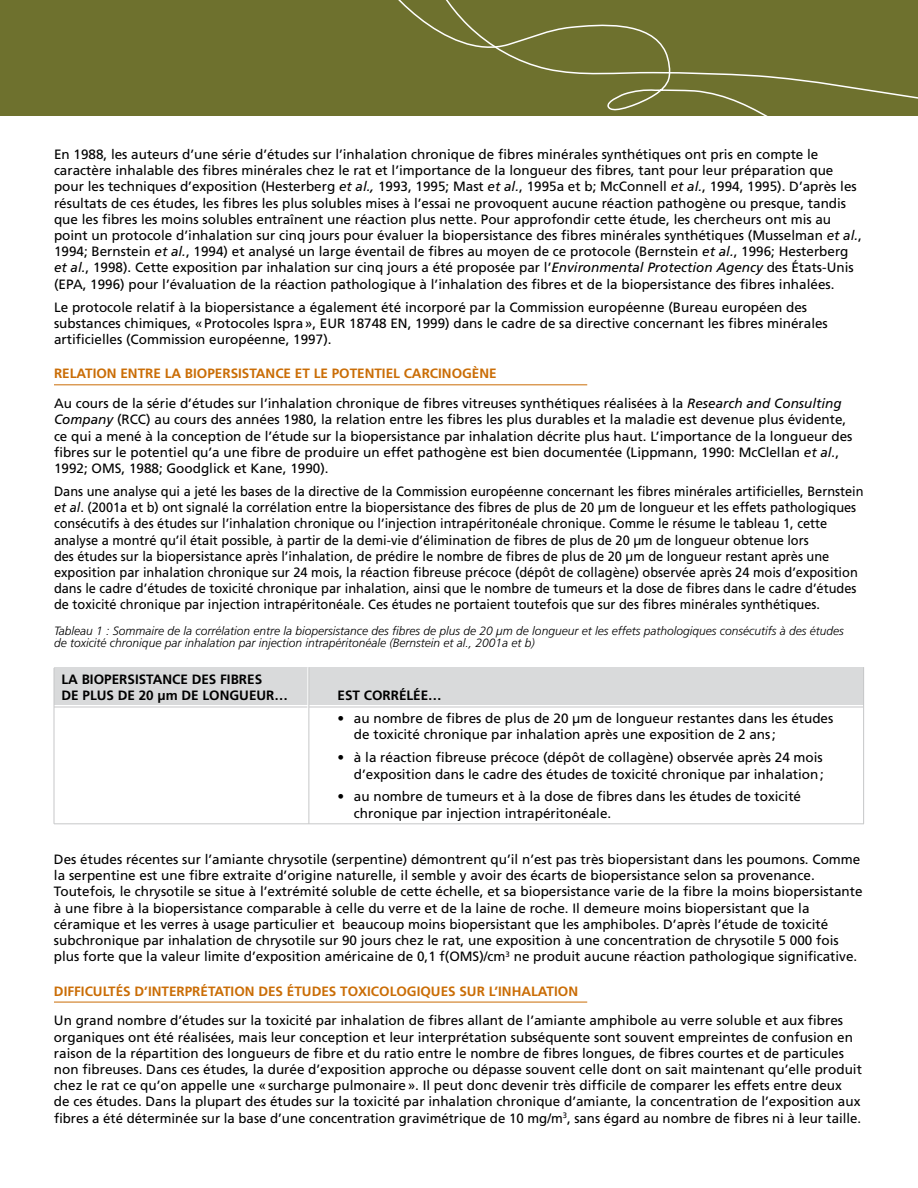
<style>
.page{position:relative;width:918px;height:1188px;background:#fff}
.page>*{position:absolute;margin:0;border:0;box-sizing:border-box;transform-origin:0 0}
.t1{font:13.5px/16.2px "Frutiger";color:#000}
.t2{font:13.5px/16.2px "Frutiger";color:#000;scale:.95 1}
.t3{font:700 13.5px "Frutiger";color:#ca6d06}
.t4{font:700 13.5px/16.2px "Frutiger";color:#000}
.t5{font:italic 300 12px/12px "Frutiger";color:#000}
.s1{font-style:italic}
.s2{font-weight:700;color:#ca6d06}
</style>
<div class="page">
<div style="left:54px;top:667px;width:810px;height:38px;background:#d9dadb"></div>
<hr style="left:54px;top:384px;width:533px;height:1px;background:#ca6d06">
<hr style="left:54px;top:1002px;width:533px;height:1px;background:#ca6d06">
<div style="left:0;top:0;width:918px;height:116px;background:#6e712e"></div>
<svg style="left:416px;top:0;width:502px;height:116px"></svg>
<hr style="left:54px;top:707px;width:809px;height:1px;background:#c6c7c8">
<hr style="left:54px;top:823px;width:810px;height:1px;background:#c6c7c8">
<hr style="left:307px;top:667px;width:2px;height:146px;background:#fff">
<hr style="left:309px;top:667px;width:1px;height:157px;background:#c6c7c8">
<hr style="left:54px;top:668px;width:1px;height:156px;background:#c6c7c8">
<hr style="left:863px;top:667px;width:1px;height:157px;background:#c6c7c8">
<p class="t1" style="left:54px;top:146px;width:809px">En 1988, les auteurs d’une série d’études sur l’inhalation chronique de fibres minérales synthétiques ont pris en compte le caractère inhalable des fibres minérales chez le rat et l’importance de la longueur des fibres, tant pour leur préparation que pour les techniques d’exposition (Hesterberg <span class="s1">et al.,</span> 1993, 1995; M ast <span class="s1">et al.</span>, 1995a et b; McConnell <span class="s1">et al.</span>, 1994, 1995). D’après les résultats de ces études, les fibres les plus solubles mises à l’essai ne provoquent aucune réaction pathogène ou presque, tandis que les fibres les moins solubles entraînent une réaction plus nette. Pour approfondir cette étude, les chercheurs ont mis au point un protocole d’inhalation sur cinq jours pour évaluer la biopersistance des fibres minérales synthétiques (M usselman <span class="s1">et al.</span>, 1994; Bernstein <span class="s1">et al.</span>, 1994) et analysé un large éventail de fibres au moyen de ce protocole (Bernstein <span class="s1">et al.</span>, 1996; Hesterberg <span class="s1">et al.</span>, 1998). Cette exposition par inhalation sur cinq jours a été proposée par l’<span class="s1">Environmental Protection Agency</span> des États-U nis (EPA, 1996) pour l’évaluation de la réaction pathologique à l’inhalation des fibres et de la biopersistance des fibres inhalées.</p>
<p class="t1" style="left:54px;top:299px;width:775px">Le protocole relatif à la biopersistance a également été incorporé par la Commission européenne (B ureau européen des substances chimiques, «Protocoles Ispra», EUR 18748 EN, 1999) dans le cadre de sa directive concernant les fibres minérales artificielles (Commission européenne, 1997).</p>
<p class="t1" style="left:54px;top:359px;width:789px;line-height:29.7px"><span class="s2">RELATION ENTRE LA BIOPERSISTANCE ET LE POTENTIEL CARCINOGÈNE<br></span>Au cours de la série d’études sur l’inhalation chronique de fibres vitreuses synthétiques réalisées à la <span class="s1">Research and Consulting</span></p>
<p class="t1" style="left:54px;top:411px;width:800px"><span class="s1">Company</span> (RCC) au cours des années 1980, la relation entre les fibres les plus durables et la maladie est devenue plus évidente, ce qui a mené à la conception de l’étude sur la biopersistance par inhalation décrite plus haut. L’importance de la longueur des fibres sur le potentiel qu’a une fibre de produire un effet pathogène est bien documentée (Lippmann, 1990: McClellan <span class="s1">et al.</span>, 1992; OM S, 1988; Goodglick et Kane, 1990).</p>
<p class="t2" style="left:54px;top:483px;width:854px">Dans une analyse qui a jeté les bases de la directive de la Commission européenne concernant les fibres minérales artificielles, Bernstein <span class="s1">et al</span>. (2001a et b) ont signalé la corrélation entre la biopersistance des fibres de plus de 20 μm de longueur et les effets pathologiques consécutifs à des études sur l’inhalation chronique ou l’injection intrapéritonéale chronique. Comme le résume le tableau 1, cette analyse a montré qu’il était possible, à partir de la demi-vie d’élimination de fibres de plus de 20 μm de longueur obtenue lors<br>des études sur la biopersistance après l’inhalation, de prédire le nombre de fibres de plus de 20 μm de longueur restant après une exposition par inhalation chronique sur 24 mois, la réaction fibreuse précoce (dépôt de collagène) observée après 24 mois d’exposition dans le cadre d’études de toxicité chronique par inhalation, ainsi que le nombre de tumeurs et la dose de fibres dans le cadre d’études de toxicité chronique par injection intrapéritonéale. Ces études ne portaient toutefois que sur des fibres minérales synthétiques.</p>
<p class="t5" style="left:54px;top:625px;width:791px">Tableau 1 : Sommaire de la corrélation entre la biopersistance des fibres de plus de 20 µm de longueur et les effets pathologiques consécutifs à des études de toxicité chronique par inhalation par injection intrapéritonéale (Bernstein et al., 2001a et b)</p>
<p class="t4" style="left:62px;top:671px;width:228px">LA BIOPERSISTANCE DES FIBRES<br>DE PLUS DE 20 µm DE LONGUEUR…</p>
<p class="t4" style="left:337px;top:687px;width:106px">EST CORRÉLÉE…</p>
<p class="t1" style="left:354px;top:710px;width:481px;text-indent:-16px">• au nombre de fibres de plus de 20 µ m de longueur restantes dans les études de toxicité chronique par inhalation après une exposition de 2 ans;</p>
<p class="t1" style="left:337px;top:749px;width:488px;text-align:right">• à la réaction fibreuse précoce (dépôt de collagène) observée après 24 mois d’exposition dans le cadre des études de toxicité chronique par inhalation;</p>
<p class="t1" style="left:354px;top:789px;width:449px;text-indent:-16px">• au nombre de tumeurs et à la dose de fibres dans les études de toxicité chronique par injection intrapéritonéale.</p>
<p class="t1" style="left:54px;top:851px;width:810px">Des études récentes sur l’amiante chrysotile (serpentine) démontrent qu’il n’est pas très biopersistant dans les poumons. Comme la serpentine est une fibre extraite d’origine naturelle, il semble y avoir des écarts de biopersistance selon sa provenance.<br>Toutefois, le chrysotile se situe à l’extrémité soluble de cette échelle, et sa biopersistance varie de la fibre la moins biopersistante à une fibre à la biopersistance comparable à celle du verre et de la laine de roche. I l demeure moins biopersistant que la céramique et les verres à usage particulier et beaucoup moins biopersistant que les amphiboles. D’après l’étude de toxicité subchronique par inhalation de chrysotile sur 90 jours chez le rat, une exposition à une concentration de chrysotile 5 000 fois plus forte que la valeur limite d’exposition américaine de 0,1 f(OMS)/cm<sup>3</sup> ne produit aucune réaction pathologique significative.</p>
<p class="t3" style="left:54px;top:983px;width:526px">DIFFICULTÉS D’INTERPRÉTATION DES ÉTUDES TOXICOLOGIQUES SUR L’INHALATION</p>
<p class="t1" style="left:54px;top:1012px;width:809px">U n grand nombre d’études sur la toxicité par inhalation de fibres allant de l’amiante amphibole au verre soluble et aux fibres organiques ont été réalisées, mais leur conception et leur interprétation subséquente sont souvent empreintes de confusion en raison de la répartition des longueurs de fibre et du ratio entre le nombre de fibres longues, de fibres courtes et de particules non fibreuses. Dans ces études, la durée d’exposition approche ou dépasse souvent celle dont on sait maintenant qu’elle produit chez le rat ce qu’on appelle une «surcharge pulmonaire». I l peut donc devenir très difficile de comparer les effets entre deux<br>de ces études. Dans la plupart des études sur la toxicité par inhalation chronique d’amiante, la concentration de l’exposition aux fibres a été déterminée sur la base d’une concentration gravimétrique de 10 mg/m<sup>3</sup>, sans égard au nombre de fibres ni à leur taille.</p>
</div>
